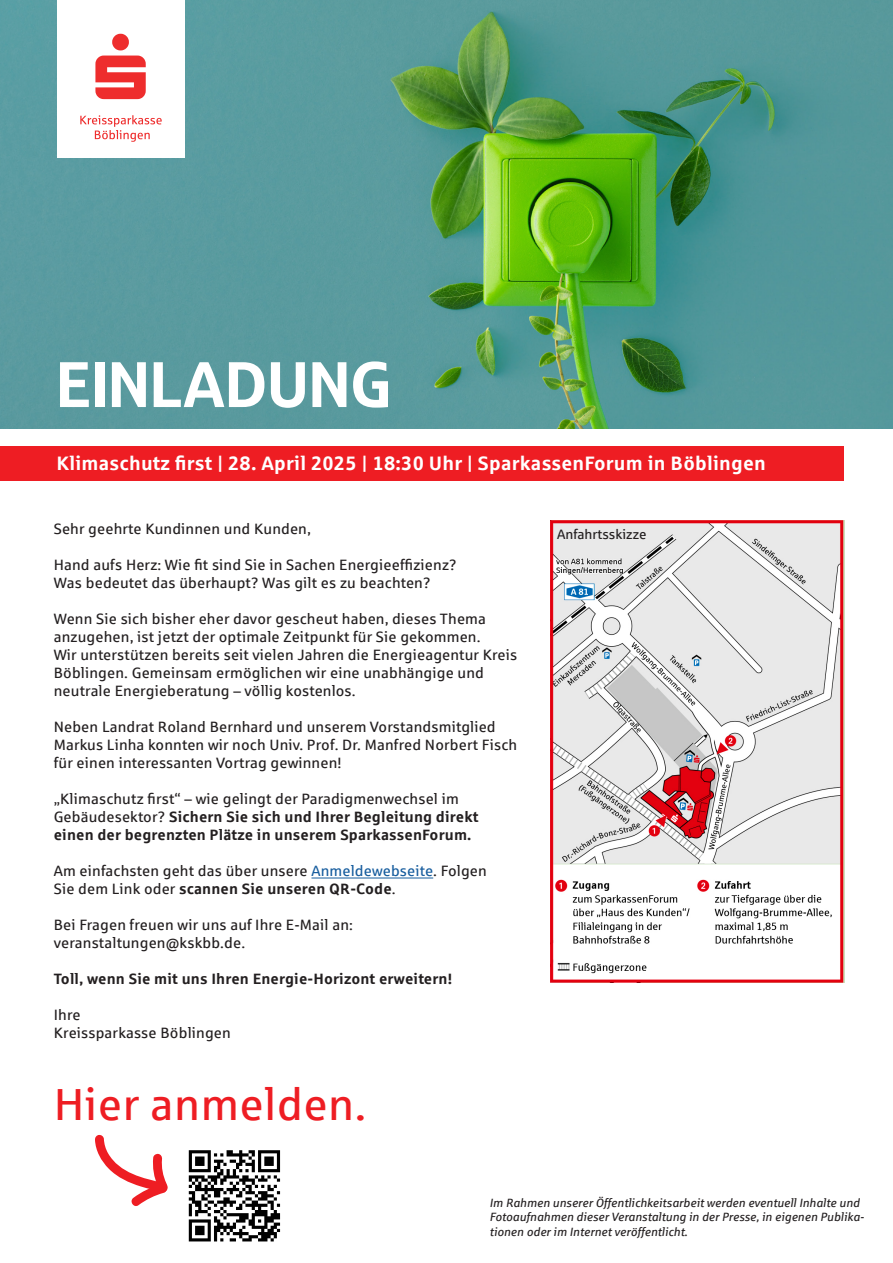
<style>
.page{position:relative;width:893px;height:1263px;background:#fff}
.page>*{position:absolute;margin:0;border:0;box-sizing:border-box;transform-origin:0 0}
.Einf__Abs{font:64.5px "Sparkasse Head";letter-spacing:.01em;color:#fff}
.Einf__Abs-2{font:45px "Sparkasse Rg";letter-spacing:.01em;color:#ee1d23}
.Einf__Abs-3{font:700 19.5px "Sparkasse Rg";letter-spacing:.01em;color:#fff}
.Einf__Abs-4{font:15px/18px "Sparkasse Rg";letter-spacing:.01em;color:#231f20}
.Einf__Abs-5{font:700 15px "Sparkasse Rg";letter-spacing:.01em;color:#231f20}
.Einf__Abs-6{font:13.65px "Sparkasse Rg";color:#231f20}
.Einf__Abs-7{font:italic 12px/14.4px "Sparkasse Rg";color:#231f20}
.s1{font-weight:400}
.s2{color:#175d9e}
</style>
<div class="page">
<hr style="left:311px;top:878px;width:122px;height:1px;background:#175d9e">
<div style="left:0;top:446px;width:843px;height:35px;background:#ee1d23"></div>
<img style="left:0;top:0;width:893px;height:429px">
<div style="left:57px;top:0;width:127px;height:157px;background:#fff"></div>
<svg style="left:95px;top:34px;width:51px;height:65px"></svg>
<svg style="left:80px;top:115px;width:82px;height:27px"></svg>
<img style="left:550px;top:521px;width:295px;height:461px">
<svg style="left:188px;top:1150px;width:93px;height:92px"></svg>
<svg style="left:189px;top:1150px;width:91px;height:91px"></svg>
<svg style="left:95px;top:1135px;width:73px;height:71px"></svg>
<p class="Einf__Abs" style="left:56px;top:343px;width:336px">EINLADUNG</p>
<p class="Einf__Abs-3" style="left:56px;top:450px;width:711px">Klimaschutz first | 28. April 2025 | 18:30 Uhr | SparkassenForum in Böblingen</p>
<p class="Einf__Abs-4" style="left:54px;top:519px;width:259px">Sehr geehrte Kundinnen und Kunden,</p>
<p class="Einf__Abs-4" style="left:54px;top:555px;width:404px">Hand aufs Herz: Wie fit sind Sie in Sachen Energieeffizienz?<br>Was bedeutet das überhaupt? Was gilt es zu beachten?</p>
<p class="Einf__Abs-4" style="left:54px;top:609px;width:434px">Wenn Sie sich bisher eher davor gescheut haben, dieses Thema</p>
<p class="Einf__Abs-4" style="left:54px;top:627px;width:428px">anzugehen, ist jetzt der optimale Zeitpunkt für Sie gekommen.</p>
<p class="Einf__Abs-4" style="left:54px;top:645px;width:465px">Wir unterstützen bereits seit vielen Jahren die Energieagentur Kreis</p>
<p class="Einf__Abs-4" style="left:54px;top:663px;width:432px">Böblingen. Gemeinsam ermöglichen wir eine unabhängige und</p>
<p class="Einf__Abs-4" style="left:54px;top:681px;width:303px">neutrale Energieberatung – völlig kostenlos.</p>
<p class="Einf__Abs-4" style="left:54px;top:717px;width:465px">Neben Landrat Roland Bernhard und unserem Vorstandsmitglied<br>Markus Linha konnten wir noch Univ. Prof. Dr. Manfred Norbert Fisch für einen interessanten Vortrag gewinnen!</p>
<p class="Einf__Abs-4" style="left:54px;top:789px;width:407px">„Klimaschutz first“ – wie gelingt der Paradigmenwechsel im</p>
<p class="Einf__Abs-5" style="left:54px;top:807px;width:426px"><span class="s1">Gebäudesektor?</span> Sichern Sie sich und Ihrer Begleitung direkt</p>
<p class="Einf__Abs-5" style="left:54px;top:825px;width:419px">einen der begrenzten Plätze in unserem SparkassenForum.</p>
<p class="Einf__Abs-4" style="left:54px;top:861px;width:435px">Am einfachsten geht das über unsere <span class="s2">Anmeldewebseite</span>. Folgen</p>
<p class="Einf__Abs-5" style="left:54px;top:879px;width:343px"><span class="s1">Sie dem Link oder</span> scannen Sie unseren QR-Code<span class="s1">.</span></p>
<p class="Einf__Abs-4" style="left:54px;top:915px;width:301px">Bei Fragen freuen wir uns auf Ihre E-Mail an:</p>
<p class="Einf__Abs-4" style="left:54px;top:933px;width:193px">veranstaltungen@kskbb.de.</p>
<p class="Einf__Abs-5" style="left:54px;top:969px;width:400px">Toll, wenn Sie mit uns Ihren Energie-Horizont erweitern!</p>
<p class="Einf__Abs-4" style="left:54px;top:1005px;width:28px">Ihre</p>
<p class="Einf__Abs-4" style="left:54px;top:1023px;width:179px">Kreissparkasse Böblingen</p>
<p class="Einf__Abs-2" style="left:54px;top:1077px;width:314px">Hier anmelden.</p>
<p class="Einf__Abs-6" style="left:557px;top:525px;width:91px">Anfahrtsskizze</p>
<p class="Einf__Abs-7" style="left:489px;top:1195px;width:376px">Im Rahmen unserer Öffentlichkeitsarbeit werden eventuell Inhalte und<br>Fotoaufnahmen dieser Veranstaltung in der Presse, in eigenen Publika&shy;tionen oder im Internet veröffentlicht.</p>
</div>
